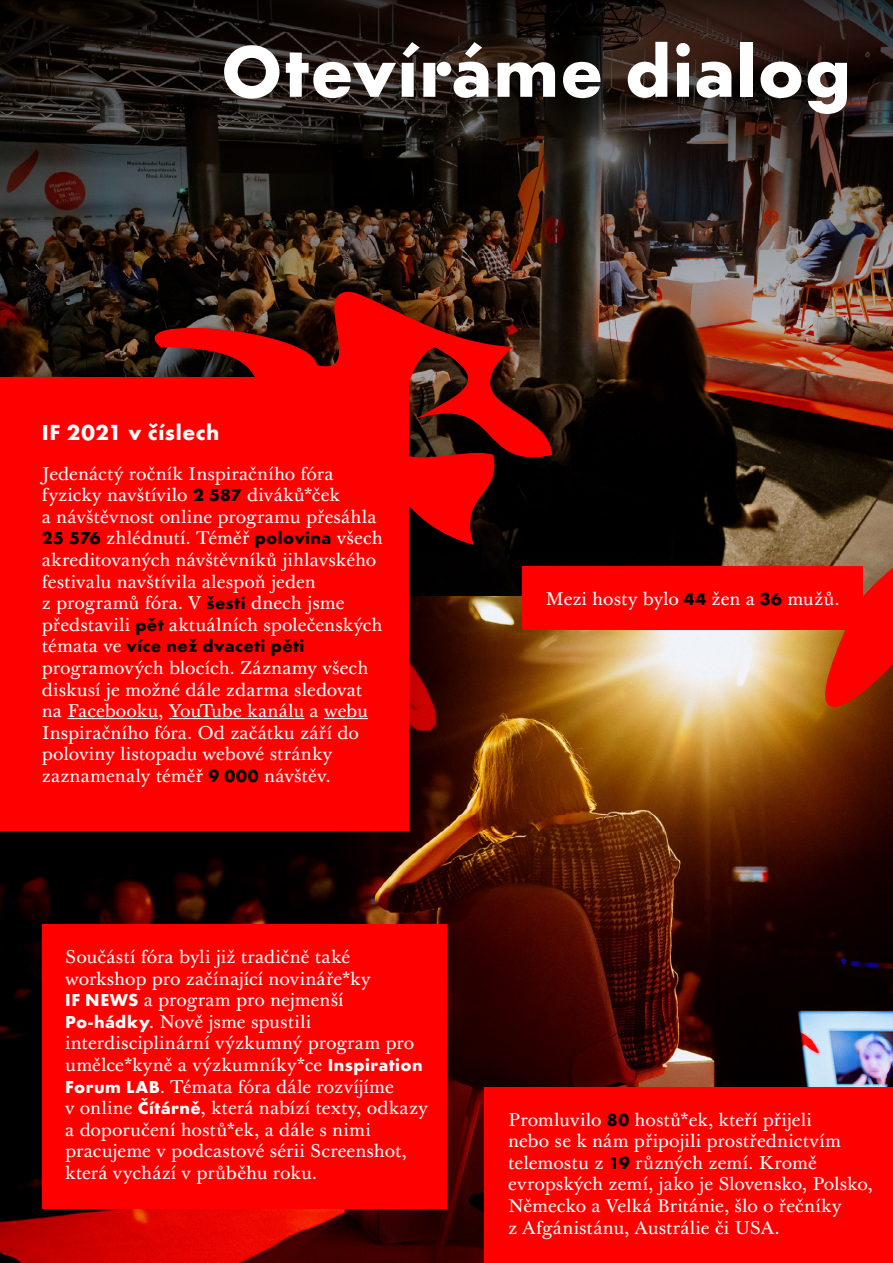
<style>
.page{position:relative;width:893px;height:1263px;background:#fff}
.page>*{position:absolute;margin:0;border:0;box-sizing:border-box;transform-origin:0 0}
.t1{font:700 75px "Futura Iglau";letter-spacing:.02em;color:#fff}
.t2{font:700 22.5px "Futura Iglau";letter-spacing:.03em;color:#fff}
.t3{font:18px/21.6px "Baskerville 10 Pro";letter-spacing:.005em;color:#fff}
.t4{font:700 18px "Futiglau Odstupnovana";letter-spacing:.03em;color:#000}
.s1{font-family:"Futiglau Odstupnovana";font-weight:700;color:#000}
.s2{font-family:"Baskerville 10 Pro";font-weight:400;color:#fff}
.s3{font-family:"Futiglau Odstupnovana";font-weight:700}
</style>
<div class="page">
<img style="left:0;top:595px;width:893px;height:668px">
<img style="left:0;top:0;width:893px;height:595px">
<div style="left:485px;top:1087px;width:408px;height:176px;background:#f00"></div>
<div style="left:0;top:377px;width:408px;height:454px;background:#f00"></div>
<svg style="left:119px;top:280px;width:433px;height:265px;fill:#f00"></svg>
<hr style="left:67px;top:718px;width:91px;height:1px;background:#fff">
<hr style="left:169px;top:718px;width:135px;height:1px;background:#fff">
<hr style="left:324px;top:718px;width:44px;height:1px;background:#fff">
<div style="left:42px;top:924px;width:404px;height:285px;background:#f00"></div>
<div style="left:522px;top:566px;width:340px;height:63px;background:#f00"></div>
<svg style="left:726px;top:475px;width:167px;height:406px;background:#923e20"></svg>
<h1 class="t1" style="left:221px;top:24px;width:631px">Otevíráme dialog</h1>
<p class="t2" style="left:42px;top:418px;width:179px">IF 2021 v číslech</p>
<p class="t3" style="left:42px;top:463px;width:342px">Jedenáctý ročník Inspiračního fóra fyzicky navštívilo <span class="s1">2 587</span> diváků*ček<br>a návštěvnost online programu přesáhla <span class="s1">25 576</span> zhlédnutí. Téměř <span class="s1">polovina</span> všech akreditovaných návštěvníků jihlavského festivalu navštívila alespoň jeden<br>z programů fóra. V <span class="s1">šesti</span> dnech jsme představili <span class="s1">pět</span> aktuálních společenských</p>
<p class="t4" style="left:42px;top:636px;width:264px"><span class="s2">témata ve</span> více než dvaceti pěti</p>
<p class="t3" style="left:42px;top:658px;width:328px">programových blocích. Záznamy všech diskusí je možné dále zdarma sledovat na Facebooku, YouTube kanálu a webu Inspiračního fóra. Od začátku září do poloviny listopadu webové stránky zaznamenaly téměř <span class="s1">9 000</span> návštěv.</p>
<p class="t3" style="left:65px;top:947px;width:364px">Součástí fóra byli již tradičně také workshop pro začínající novináře*ky<br><span class="s3">IF NEWS</span> a program pro nejmenší <span class="s3">Po-hádky</span>. Nově jsme spustili interdisciplinární výzkumný program pro umělce*kyně a výzkumníky*ce <span class="s3">Inspiration Forum LAB</span>. Témata fóra dále rozvíjíme<br>v online <span class="s3">Čítárně</span>, která nabízí texty, odkazy a doporučení hostů*ek, a dále s nimi pracujeme v podcastové sérii Screenshot, která vychází v průběhu roku.</p>
<p class="t3" style="left:546px;top:588px;width:296px">Mezi hosty bylo <span class="s1">44</span> žen a <span class="s1">36</span> mužů.</p>
<p class="t3" style="left:508px;top:1109px;width:366px">Promluvilo <span class="s1">80</span> hostů*ek, kteří přijeli<br>nebo se k nám připojili prostřednictvím telemostu z <span class="s1">19</span> různých zemí. Kromě evropských zemí, jako je Slovensko, Polsko, Německo a Velká Británie, šlo o řečníky<br>z Afgánistánu, Austrálie či USA.</p>
</div>
